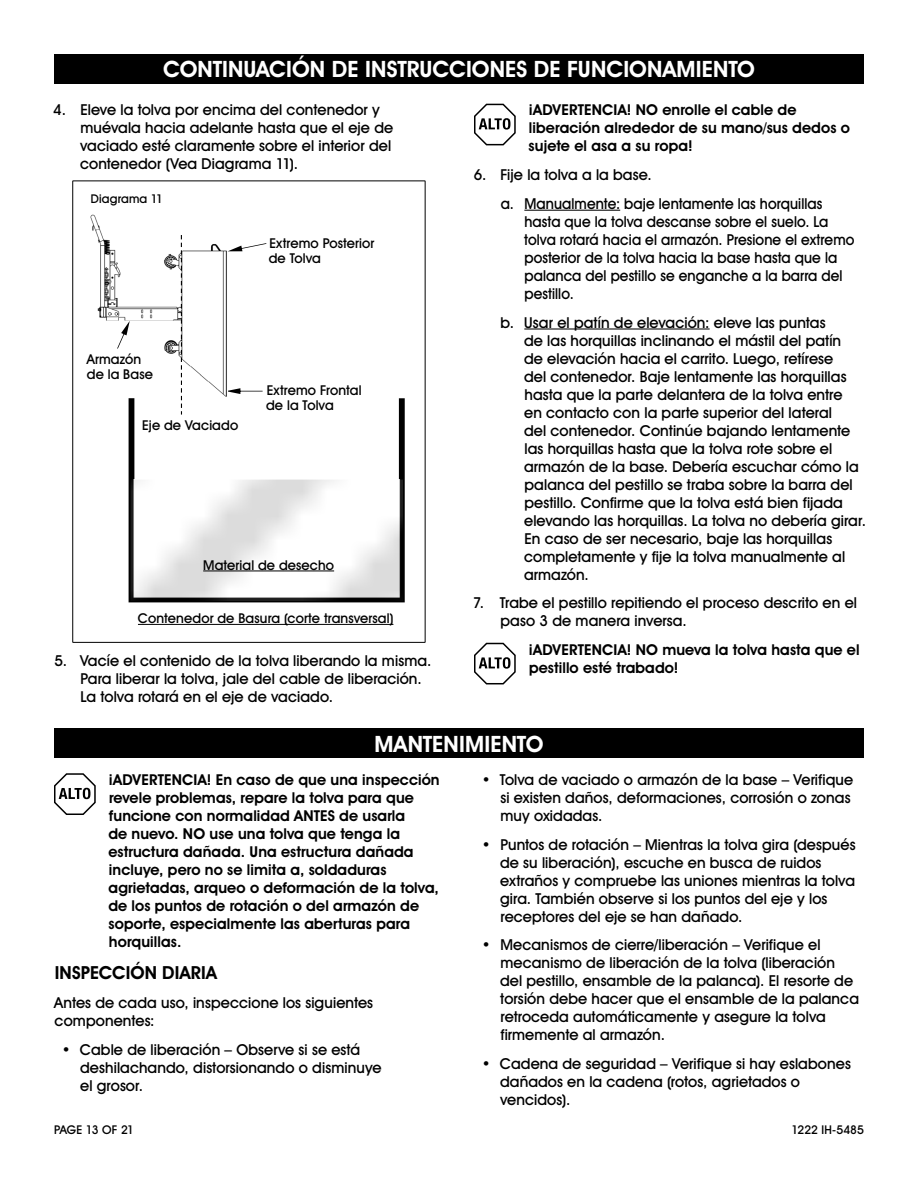
<style>
.page{position:relative;width:918px;height:1188px;background:#fff}
.page>*{position:absolute;margin:0;border:0;box-sizing:border-box;transform-origin:0 0}
.t1{font:700 22.5px "Uline Two Knine";letter-spacing:.005em;color:#fff}
.t2{font:700 18px "Uline Two Knine";letter-spacing:.005em;color:#000}
.t3{font:15px/18px "Uline Two Knine";letter-spacing:.005em;color:#000}
.t4{font:700 15px/18px "Uline Two Knine";letter-spacing:.005em;color:#000}
.t5{font:15px/18px "Uline Two Knine";letter-spacing:.005em;color:#000;scale:.95 1}
.t6{font:13.5px/15px "Uline Two Knine";letter-spacing:.01em;color:#000}
.t7{font:12px "Uline Two Knine";color:#000}
.t8{font:12px "Uline Two Knine";letter-spacing:-.02em;color:#000}
</style>
<div class="page">
<div style="left:54px;top:54px;width:810px;height:30px;background:#000"></div>
<div style="left:54px;top:728px;width:810px;height:30px;background:#000"></div>
<hr style="left:524px;top:210px;width:96px;height:1px;background:#000">
<hr style="left:524px;top:328px;width:186px;height:2px;background:#000">
<svg style="left:474px;top:104px;width:42px;height:41px"></svg>
<svg style="left:474px;top:643px;width:42px;height:41px"></svg>
<svg style="left:129px;top:398px;width:276px;height:204px"></svg>
<img style="left:131px;top:480px;width:271px;height:120px">
<svg style="left:228px;top:388px;width:35px;height:6px"></svg>
<img style="left:90px;top:215px;width:138px;height:181px">
<svg style="left:181px;top:235px;width:1px;height:180px"></svg>
<svg style="left:117px;top:321px;width:13px;height:28px"></svg>
<svg style="left:228px;top:243px;width:38px;height:8px"></svg>
<svg style="left:54px;top:773px;width:42px;height:42px"></svg>
<hr style="left:203px;top:570px;width:131px;height:1px;background:#000">
<hr style="left:138px;top:624px;width:255px;height:1px;background:#000">
<h1 class="t1" style="left:163px;top:56px;width:593px">CONTINUACIÓN DE INSTRUCCIONES DE FUNCIONAMIENTO</h1>
<p class="t3" style="left:80px;top:101px;width:315px;text-indent:-27px">4. Eleve la tolva por encima del contenedor y muévala hacia adelante hasta que el eje de vaciado esté claramente sobre el interior del contenedor (Vea Diagrama 11).</p>
<p class="t7" style="left:91px;top:191px;width:74px">Diagrama 11</p>
<p class="t6" style="left:269px;top:236px;width:107px">Extremo Posterior de Tolva</p>
<p class="t6" style="left:87px;top:351px;width:68px">Armazón de la Base</p>
<p class="t6" style="left:142px;top:417px;width:97px">Eje de Vaciado</p>
<p class="t6" style="left:266px;top:382px;width:97px">Extremo Frontal de la Tolva</p>
<p class="t6" style="left:203px;top:557px;width:132px">Material de desecho</p>
<p class="t6" style="left:138px;top:611px;width:257px">Contenedor de Basura (corte transversal)</p>
<p class="t3" style="left:80px;top:652px;width:352px;text-indent:-26px">5. Vacíe el contenido de la tolva liberando la misma.<br>Para liberar la tolva, jale del cable de liberación.<br>La tolva rotará en el eje de vaciado.</p>
<p class="t4" style="left:528px;top:101px;width:323px">¡ADVERTENCIA! NO enrolle el cable de liberación alrededor de su mano/sus dedos o sujete el asa a su ropa!</p>
<p class="t3" style="left:501px;top:160px;width:323px;line-height:28.8px;text-indent:-27px">6. Fije la tolva a la base.<br>a. Manualmente: baje lentamente las horquillas</p>
<p class="t5" style="left:524px;top:212px;width:349px">hasta que la tolva descanse sobre el suelo. La tolva rotará hacia el armazón. Presione el extremo posterior de la tolva hacia la base hasta que la palanca del pestillo se enganche a la barra del pestillo.</p>
<p class="t3" style="left:524px;top:313px;width:343px;text-indent:-24px">b. Usar el patín de elevación: eleve las puntas<br>de las horquillas inclinando el mástil del patín<br>de elevación hacia el carrito. Luego, retírese<br>del contenedor. Baje lentamente las horquillas hasta que la parte delantera de la tolva entre<br>en contacto con la parte superior del lateral<br>del contenedor. Continúe bajando lentamente las horquillas hasta que la tolva rote sobre el armazón de la base. Debería escuchar cómo la palanca del pestillo se traba sobre la barra del pestillo. Confirme que la tolva está bien fijada elevando las horquillas. La tolva no debería girar.<br>En caso de ser necesario, baje las horquillas completamente y fije la tolva manualmente al armazón.</p>
<p class="t3" style="left:501px;top:594px;width:358px;text-indent:-28px">7. Trabe el pestillo repitiendo el proceso descrito en el paso 3 de manera inversa.</p>
<p class="t4" style="left:528px;top:641px;width:333px">¡ADVERTENCIA! NO mueva la tolva hasta que el pestillo esté trabado!</p>
<h1 class="t1" style="left:375px;top:730px;width:170px">MANTENIMIENTO</h1>
<p class="t4" style="left:108px;top:770px;width:333px">¡ADVERTENCIA! En caso de que una inspección revele problemas, repare la tolva para que funcione con normalidad ANTES de usarla<br>de nuevo. NO use una tolva que tenga la estructura dañada. Una estructura dañada incluye, pero no se limita a, soldaduras agrietadas, arqueo o deformación de la tolva, de los puntos de rotación o del armazón de soporte, especialmente las aberturas para horquillas.</p>
<p class="t2" style="left:55px;top:962px;width:164px">INSPECCIÓN DIARIA</p>
<p class="t3" style="left:54px;top:994px;width:320px">Antes de cada uso, inspeccione los siguientes componentes:</p>
<p class="t3" style="left:80px;top:1040px;width:303px;text-indent:-18px">• Cable de liberación – Observe si se está deshilachando, distorsionando o disminuye el grosor.</p>
<p class="t3" style="left:500px;top:770px;width:354px;text-indent:-19px">• Tolva de vaciado o armazón de la base – Verifique si existen daños, deformaciones, corrosión o zonas muy oxidadas.</p>
<p class="t3" style="left:500px;top:835px;width:357px;text-indent:-18px">• Puntos de rotación – Mientras la tolva gira (después de su liberación), escuche en busca de ruidos extraños y compruebe las uniones mientras la tolva gira. También observe si los puntos del eje y los receptores del eje se han dañado.</p>
<p class="t3" style="left:500px;top:936px;width:360px;text-indent:-18px">• Mecanismos de cierre/liberación – Verifique el mecanismo de liberación de la tolva (liberación del pestillo, ensamble de la palanca). El resorte de torsión debe hacer que el ensamble de la palanca retroceda automáticamente y asegure la tolva firmemente al armazón.</p>
<p class="t3" style="left:500px;top:1055px;width:352px;text-indent:-18px">• Cadena de seguridad – Verifique si hay eslabones dañados en la cadena (rotos, agrietados o vencidos).</p>
<p class="t8" style="left:54px;top:1122px;width:82px">PAGE 13 OF 21</p>
<p class="t7" style="left:792px;top:1122px;width:74px">1222 IH-5485</p>
</div>
